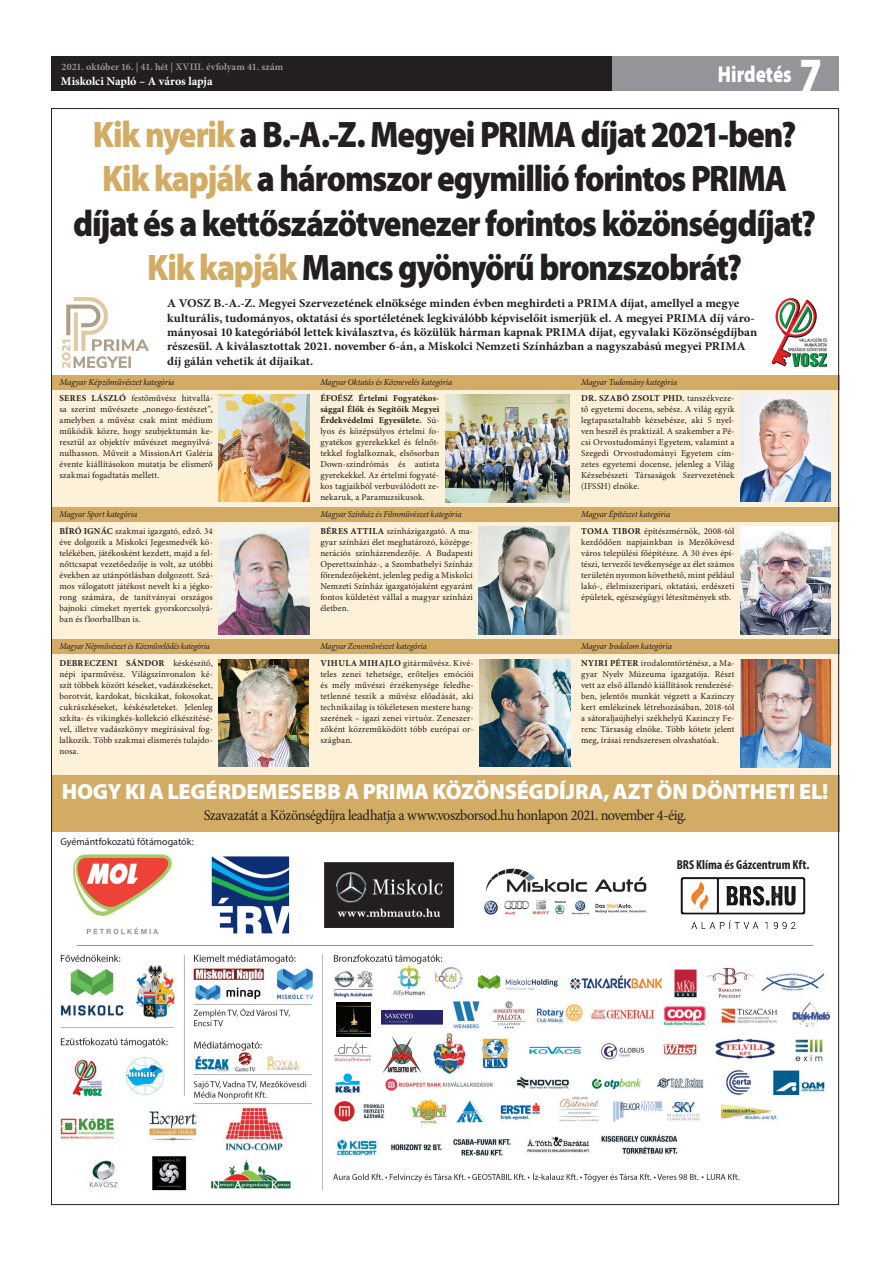
<style>
.page{position:relative;width:893px;height:1262px;background:#fff}
.page>*{position:absolute;margin:0;border:0;box-sizing:border-box;transform-origin:0 0}
.t1{font:900 48px "Myriad Pro";color:#fff;scale:.82 1}
.Cím_36_pt{font:900 37px/44.4px "Myriad Pro";letter-spacing:-.035em;color:#231f20;text-align:center;scale:.89 1}
.t2{font:900 23px "Myriad Pro";color:#fff;scale:.82 1}
.Cím_36_pt-2{font:900 22px "Myriad Pro";letter-spacing:-.01em;color:#fff}
.t3{font:15px "Minion Pro";letter-spacing:-.035em;color:#231f20;scale:.95 1}
.Cím_36_pt-3{font:700 condensed 13px "Myriad Pro";color:#231f20}
.Lead{font:700 12px/14.4px "Minion Pro";color:#231f20;scale:1.05 1}
.Lead-2{font:700 12px "Minion Pro";letter-spacing:-.005em;color:#fff}
.Lead-3{font:700 10px "Minion Pro";letter-spacing:.005em;color:#939598}
.t4{font:10px "Myriad Pro";color:#231f20}
.t5{font:9px/11px "Minion Pro";letter-spacing:.01em;color:#231f20;text-align:justify}
.t6{font:italic 9px "Minion Pro";letter-spacing:-.01em;color:#231f20;scale:.95 1}
.t7{font:italic 9px "Minion Pro";letter-spacing:-.01em;color:#231f20;scale:.91 1}
.t8{font:italic 9px "Minion Pro";letter-spacing:-.01em;color:#231f20}
.s1{color:#d2ab64}
.s2{font-weight:700}
</style>
<div class="page">
<div style="left:51px;top:57px;width:562px;height:34px;background:#231f20"></div>
<div style="left:612px;top:57px;width:227px;height:34px;background:#939598"></div>
<div style="left:51px;top:774px;width:788px;height:57px;background:#d2ab64"></div>
<div style="left:51px;top:387px;width:788px;height:387px;background:#fef1d9"></div>
<div style="left:51px;top:375px;width:788px;height:15px;background:#d3ab64"></div>
<div style="left:51px;top:507px;width:788px;height:14px;background:#d3ab64"></div>
<div style="left:51px;top:639px;width:788px;height:14px;background:#d3ab64"></div>
<img style="left:63px;top:297px;width:86px;height:71px">
<img style="left:771px;top:298px;width:57px;height:70px">
<img style="left:59px;top:954px;width:771px;height:237px">
<img style="left:219px;top:394px;width:90px;height:108px">
<img style="left:219px;top:526px;width:90px;height:108px">
<img style="left:219px;top:659px;width:90px;height:108px">
<img style="left:445px;top:394px;width:125px;height:108px">
<img style="left:479px;top:526px;width:90px;height:108px">
<img style="left:479px;top:659px;width:91px;height:108px">
<img style="left:740px;top:394px;width:91px;height:108px">
<img style="left:740px;top:526px;width:91px;height:108px">
<img style="left:740px;top:660px;width:91px;height:107px">
<img style="left:73px;top:854px;width:99px;height:81px">
<img style="left:211px;top:856px;width:79px;height:78px">
<img style="left:324px;top:862px;width:129px;height:65px">
<img style="left:484px;top:868px;width:163px;height:47px">
<img style="left:568px;top:974px;width:94px;height:16px">
<img style="left:383px;top:1036px;width:39px;height:37px">
<img style="left:336px;top:1002px;width:34px;height:34px">
<svg style="left:506px;top:979px;width:52px;height:11px"></svg>
<svg style="left:478px;top:975px;width:22px;height:13px"></svg>
<hr style="left:77px;top:945px;width:737px;height:1px;background:#939598">
<img style="left:381px;top:1010px;width:61px;height:14px">
<img style="left:680px;top:877px;width:126px;height:52px">
<p class="Lead-3" style="left:62px;top:60px;width:223px">2021. október 16. | 41. hét | XVIII. évfolyam 41. szám</p>
<p class="Lead-2" style="left:61px;top:72px;width:153px">Miskolci Napló – A város lapja</p>
<p class="t2" style="left:718px;top:61px;width:92px">Hirdetés</p>
<p class="t1" style="left:799px;top:47px;width:29px">7</p>
<p class="Cím_36_pt" style="left:73px;top:112px;width:836px"><span class="s1">Kik nyerik</span> a B.-A.-Z. Megyei PRIMA díjat 2021-ben?<br><span class="s1">Kik kapják</span> a háromszor egymillió forintos PRIMA díjat és a kettőszázötvenezer forintos közönségdíjat?<br><span class="s1">Kik kapják</span> Mancs gyönyörű bronzszobrát?</p>
<p class="Lead" style="left:167px;top:296px;width:563px">A VOSZ B.-A.-Z. Megyei Szervezetének elnöksége minden évben meghirdeti a PRIMA díjat, amellyel a megye kulturális, tudományos, oktatási és sportéletének legkiválóbb képviselőit ismerjük el. A megyei PRIMA díj váro&shy;mányosai 10 kategóriából lettek kiválasztva, és közülük hárman kapnak PRIMA díjat, egyvalaki Közönségdíjban részesül. A kiválasztottak 2021. november 6-án, a Miskolci Nemzeti Színházban a nagyszabású megyei PRIMA díj gálán vehetik át díjaikat.</p>
<p class="t8" style="left:60px;top:376px;width:116px">Magyar Képzőművészet kategória</p>
<p class="t5" style="left:60px;top:393px;width:155px"><span class="s2">SERES LÁSZLÓ</span> festőművész hitvallá&shy;sa szerint művészete „nonego-festészet”, amelyben a művész csak mint médium működik közre, hogy szubjektumán ke&shy;resztül az objektív művészet megnyilvá&shy;nulhasson. Műveit a MissionArt Galéria évente kiállításokon mutatja be elismerő szakmai fogadtatás mellett.</p>
<p class="t6" style="left:60px;top:508px;width:83px">Magyar Sport kategória</p>
<p class="t5" style="left:60px;top:525px;width:155px"><span class="s2">BÍRÓ IGNÁC</span> szakmai igazgató, edző. 34 éve dolgozik a Miskolci Jegesmedvék kö&shy;telékében, játékosként kezdett, majd a fel&shy;nőttcsapat vezetőedzője is volt, az utóbbi években az utánpótlásban dolgozott. Szá&shy;mos válogatott játékost nevelt ki a jégko&shy;rong számára, de tanítványai országos bajnoki címeket nyertek gyorskorcsolyá&shy;ban és floorballban is.</p>
<p class="t7" style="left:60px;top:640px;width:167px">Magyar Népművészet és Közművelődés kategória</p>
<p class="t5" style="left:60px;top:657px;width:155px"><span class="s2">DEBRECZENI SÁNDOR</span> késkészítő, népi iparművész. Világszínvonalon ké&shy;szít többek között késeket, vadászkéseket, borotvát, kardokat, bicskákat, fokosokat, cukrászkéseket, késkészleteket. Jelenleg szkíta- és vikingkés-kollekció elkészítésé&shy;vel, illetve vadászkönyv megírásával fog&shy;lalkozik. Több szakmai elismerés tulajdo&shy;nosa.</p>
<p class="t6" style="left:320px;top:376px;width:141px">Magyar Oktatás és Köznevelés kategória</p>
<p class="t5" style="left:320px;top:393px;width:121px"><span class="s2">ÉFOÉSZ Értelmi Fogyatékos&shy;sággal Élők és Segítőik Megyei Érdekvédelmi Egyesülete.</span> Sú&shy;lyos és középsúlyos értelmi fo&shy;gyatékos gyerekekkel és felnőt&shy;tekkel foglalkoznak, elsősorban Down-szindrómás és autista gyerekekkel. Az értelmi fogyaté&shy;kos tagjaikból verbuválódott ze&shy;nekaruk, a Paramuzsikusok.</p>
<p class="t6" style="left:320px;top:508px;width:150px">Magyar Színház és Filmművészet kategória</p>
<p class="t5" style="left:320px;top:525px;width:154px"><span class="s2">BÉRES ATTILA</span> színházigazgató. A ma&shy;gyar színházi élet meghatározó, középge&shy;nerációs színházrendezője. A Budapesti Operettszínház-, a Szombathelyi Színház főrendezőjeként, jelenleg pedig a Miskolci Nemzeti Színház igazgatójaként egyaránt fontos küldetést vállal a magyar színházi életben.</p>
<p class="t6" style="left:320px;top:640px;width:114px">Magyar Zeneművészet kategória</p>
<p class="t5" style="left:320px;top:657px;width:155px"><span class="s2">VIHULA MIHAJLO</span> gitárművész. Kivé&shy;teles zenei tehetsége, erőteljes emóciói és mély művészi érzékenysége feledhe&shy;tetlenné teszik a művész előadását, aki technikailag is tökéletesen mestere hang&shy;szerének – igazi zenei virtuóz. Zeneszer&shy;zőként közreműködött több európai or&shy;szágban.</p>
<p class="t6" style="left:581px;top:376px;width:103px">Magyar Tudomány kategória</p>
<p class="t5" style="left:581px;top:393px;width:155px"><span class="s2">DR. SZABÓ ZSOLT PHD.</span> tanszékveze&shy;tő egyetemi docens, sebész. A világ egyik legtapasztaltabb kézsebésze, aki 5 nyel&shy;ven beszél és praktizál. A szakember a Pé&shy;csi Orvostudományi Egyetem, valamint a Szegedi Orvostudományi Egyetem cím&shy;zetes egyetemi docense, jelenleg a Világ Kézsebészeti Társaságok Szervezetének (IFSSH) elnöke.</p>
<p class="t6" style="left:581px;top:508px;width:95px">Magyar Építészet kategória</p>
<p class="t5" style="left:581px;top:525px;width:155px"><span class="s2">TOMA TIBOR</span> építészmérnök, 2008-tól kezdődően napjainkban is Mezőkövesd város települési főépítésze. A 30 éves épí&shy;tészi, tervezői tevékenysége az élet számos területén nyomon követhető, mint például lakó-, élelmiszeripari, oktatási, erdészeti épületek, egészségügyi létesítmények stb.</p>
<p class="t6" style="left:581px;top:640px;width:97px">Magyar Irodalom kategória</p>
<p class="t5" style="left:581px;top:657px;width:155px"><span class="s2">NYIRI PÉTER</span> irodalomtörténész, a Ma&shy;gyar Nyelv Múzeuma igazgatója. Részt vett az első állandó kiállítások rendezésé&shy;ben, jelentős munkát végzett a Kazinczy kert emlékeinek létrehozásában, 2018-tól a sátoraljaújhelyi székhelyű Kazinczy Fe&shy;renc Társaság elnöke. Több kötete jelent meg, írásai rendszeresen olvashatóak.</p>
<p class="Cím_36_pt-2" style="left:62px;top:779px;width:768px">HOGY KI A LEGÉRDEMESEBB A PRIMA KÖZÖNSÉGDÍJRA, AZT ÖN DÖNTHETI EL!</p>
<p class="t3" style="left:204px;top:805px;width:510px">Szavazatát a Közönségdíjra leadhatja a www.voszborsod.hu honlapon 2021. november 4-éig.</p>
<p class="t4" style="left:61px;top:835px;width:135px">Gyémántfokozatú főtámogatók:</p>
<p class="Cím_36_pt-3" style="left:677px;top:856px;width:134px">BRS Klíma és Gázcentrum Kft.</p>
</div>
